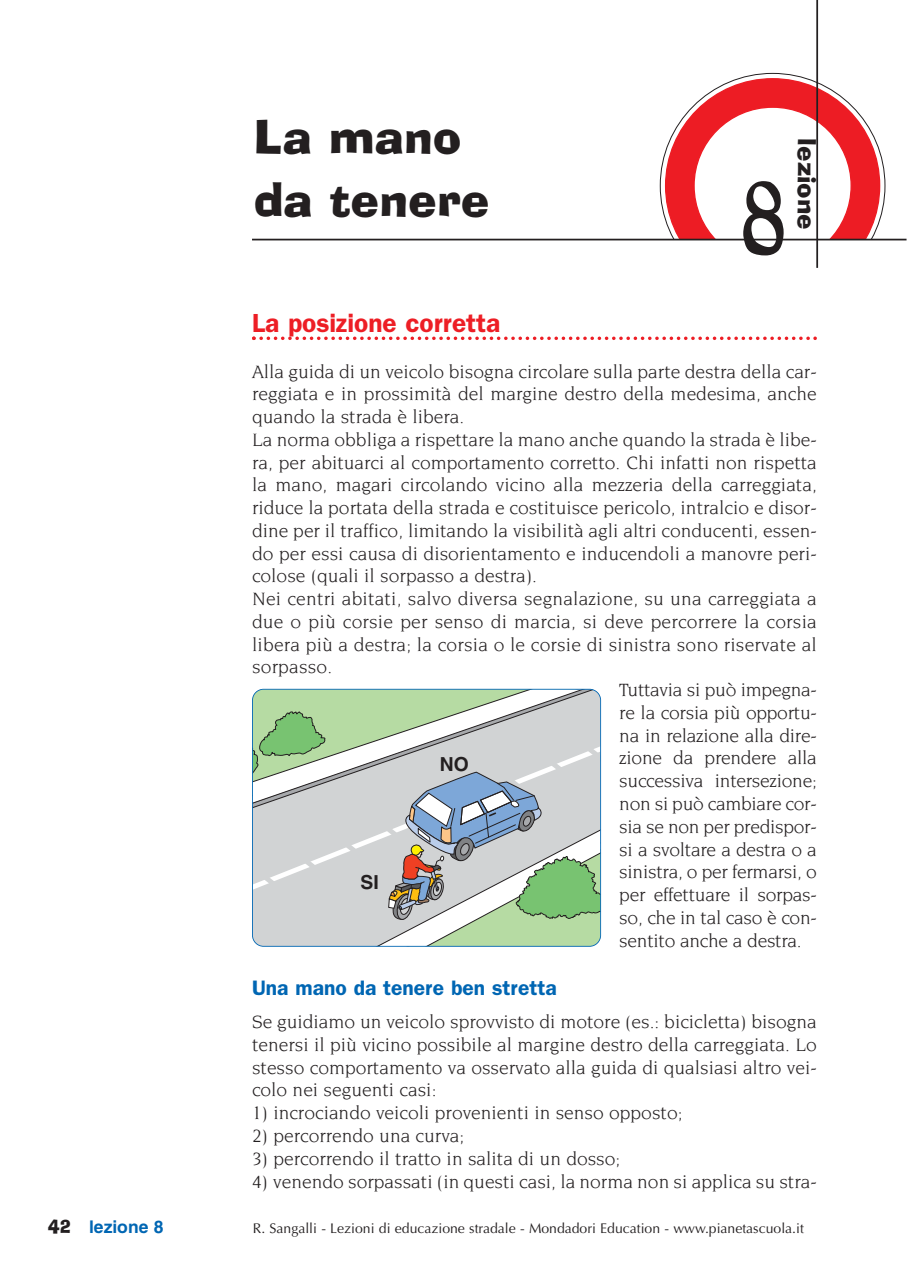
<style>
.page{position:relative;width:907px;height:1264px;background:#fff}
.page>*{position:absolute;margin:0;border:0;box-sizing:border-box;transform-origin:0 0}
.t1{font:700 96.25px "Caraway";color:#231f20;scale:.8 1}
.t2{font:45.5px/63px "Ad Lib BT";color:#231f20}
.t3{font:600 26.25px "Franklin Gothic";color:#ed1e25}
.t4{font:24.5px "Ad Lib BT";color:#231f20}
.t5{font:600 21px "Franklin Gothic";color:#0066b3}
.t6{font:19.25px/22.8px "Novarese";color:#231f20;text-align:justify}
.t7{font:700 19.25px "Helvetica";color:#231f20}
.t8{font:700 17.5px "Helvetica";color:#0066b3}
.t9{font:14px "Optima";color:#231f20}
.s1{font-family:"Ad Lib BT";font-weight:400;color:#231f20}
</style>
<div class="page">
<svg style="left:659px;top:73px;width:226px;height:168px"></svg>
<svg style="left:665px;top:78px;width:215px;height:163px"></svg>
<div style="left:694px;top:107px;width:157px;height:157px;background:#fff;border-radius:50%"></div>
<div style="left:641px;top:239px;width:232px;height:70px;background:#fff"></div>
<hr style="left:252px;top:239px;width:654px;height:1px;background:#231f20">
<hr style="left:816px;top:0;width:2px;height:268px;background:#231f20">
<svg style="left:252px;top:336px;width:564px;height:4px"></svg>
<svg style="left:252px;top:689px;width:348px;height:257px"></svg>
<div style="left:252px;top:689px;width:349px;height:257px;border:2px solid #0066b3;border-radius:12px"></div>
<h2 class="t2" style="left:254px;top:109px;width:237px">La mano da tenere</h2>
<h1 class="t1" style="left:743px;top:181px;width:58px">8</h1>
<p class="t4" style="left:817px;top:138px;width:93px;rotate:90deg">lezione</p>
<h3 class="t3" style="left:252px;top:314px;width:250px">La posizione corretta</h3>
<p class="t6" style="left:252px;top:361px;width:566px">Alla guida di un veicolo bisogna circolare sulla parte destra della car-</p>
<p class="t6" style="left:252px;top:384px;width:566px">reggiata e in prossimità del margine destro della medesima, anche</p>
<p class="t6" style="left:252px;top:406px;width:214px">quando la strada è libera.</p>
<p class="t6" style="left:252px;top:429px;width:566px">La norma obbliga a rispettare la mano anche quando la strada è libe-</p>
<p class="t6" style="left:252px;top:452px;width:566px">ra, per abituarci al comportamento corretto. Chi infatti non rispetta</p>
<p class="t6" style="left:252px;top:475px;width:566px">la mano, magari circolando vicino alla mezzeria della carreggiata,</p>
<p class="t6" style="left:252px;top:497px;width:566px">riduce la portata della strada e costituisce pericolo, intralcio e disor-</p>
<p class="t6" style="left:252px;top:520px;width:566px">dine per il traffico, limitando la visibilità agli altri conducenti, essen-</p>
<p class="t6" style="left:252px;top:543px;width:566px">do per essi causa di disorientamento e inducendoli a manovre peri-</p>
<p class="t6" style="left:252px;top:566px;width:286px">colose (quali il sorpasso a destra).</p>
<p class="t6" style="left:252px;top:588px;width:566px">Nei centri abitati, salvo diversa segnalazione, su una carreggiata a</p>
<p class="t6" style="left:252px;top:611px;width:566px">due o più corsie per senso di marcia, si deve percorrere la corsia</p>
<p class="t6" style="left:252px;top:634px;width:566px">libera più a destra; la corsia o le corsie di sinistra sono riservate al</p>
<p class="t6" style="left:252px;top:657px;width:82px">sorpasso.</p>
<p class="t6" style="left:619px;top:679px;width:199px">Tuttavia si può impegna-</p>
<p class="t6" style="left:619px;top:702px;width:199px">re la corsia più opportu-</p>
<p class="t6" style="left:619px;top:725px;width:199px">na in relazione alla dire-</p>
<p class="t6" style="left:619px;top:748px;width:199px">zione da prendere alla</p>
<p class="t6" style="left:619px;top:770px;width:199px">successiva intersezione;</p>
<p class="t6" style="left:619px;top:793px;width:199px">non si può cambiare cor-</p>
<p class="t6" style="left:619px;top:816px;width:199px">sia se non per predispor-</p>
<p class="t6" style="left:619px;top:839px;width:199px">si a svoltare a destra o a</p>
<p class="t6" style="left:619px;top:861px;width:199px">sinistra, o per fermarsi, o</p>
<p class="t6" style="left:619px;top:884px;width:199px">per effettuare il sorpas-</p>
<p class="t6" style="left:619px;top:907px;width:199px">so, che in tal caso è con-</p>
<p class="t6" style="left:619px;top:930px;width:184px">sentito anche a destra.</p>
<p class="t5" style="left:252px;top:980px;width:306px">Una mano da tenere ben stretta</p>
<p class="t6" style="left:252px;top:1011px;width:566px">Se guidiamo un veicolo sprovvisto di motore (es.: bicicletta) bisogna tenersi il più vicino possibile al margine destro della carreggiata. Lo stesso comportamento va osservato alla guida di qualsiasi altro vei&shy;colo nei seguenti casi:</p>
<p class="t6" style="left:252px;top:1102px;width:432px">1) incrociando veicoli provenienti in senso opposto;</p>
<p class="t6" style="left:252px;top:1125px;width:214px">2) percorrendo una curva;</p>
<p class="t6" style="left:252px;top:1148px;width:370px">3) percorrendo il tratto in salita di un dosso;</p>
<p class="t6" style="left:252px;top:1171px;width:566px">4) venendo sorpassati (in questi casi, la norma non si applica su stra-</p>
<p class="t7" style="left:440px;top:757px;width:30px">NO</p>
<p class="t7" style="left:360px;top:875px;width:20px">SI</p>
<p class="t8" style="left:48px;top:1220px;width:117px"><span class="s1">42</span> lezione 8</p>
<p class="t9" style="left:253px;top:1222px;width:552px">R. Sangalli - Lezioni di educazione stradale - Mondadori Education - www.pianetascuola.it</p>
</div>
